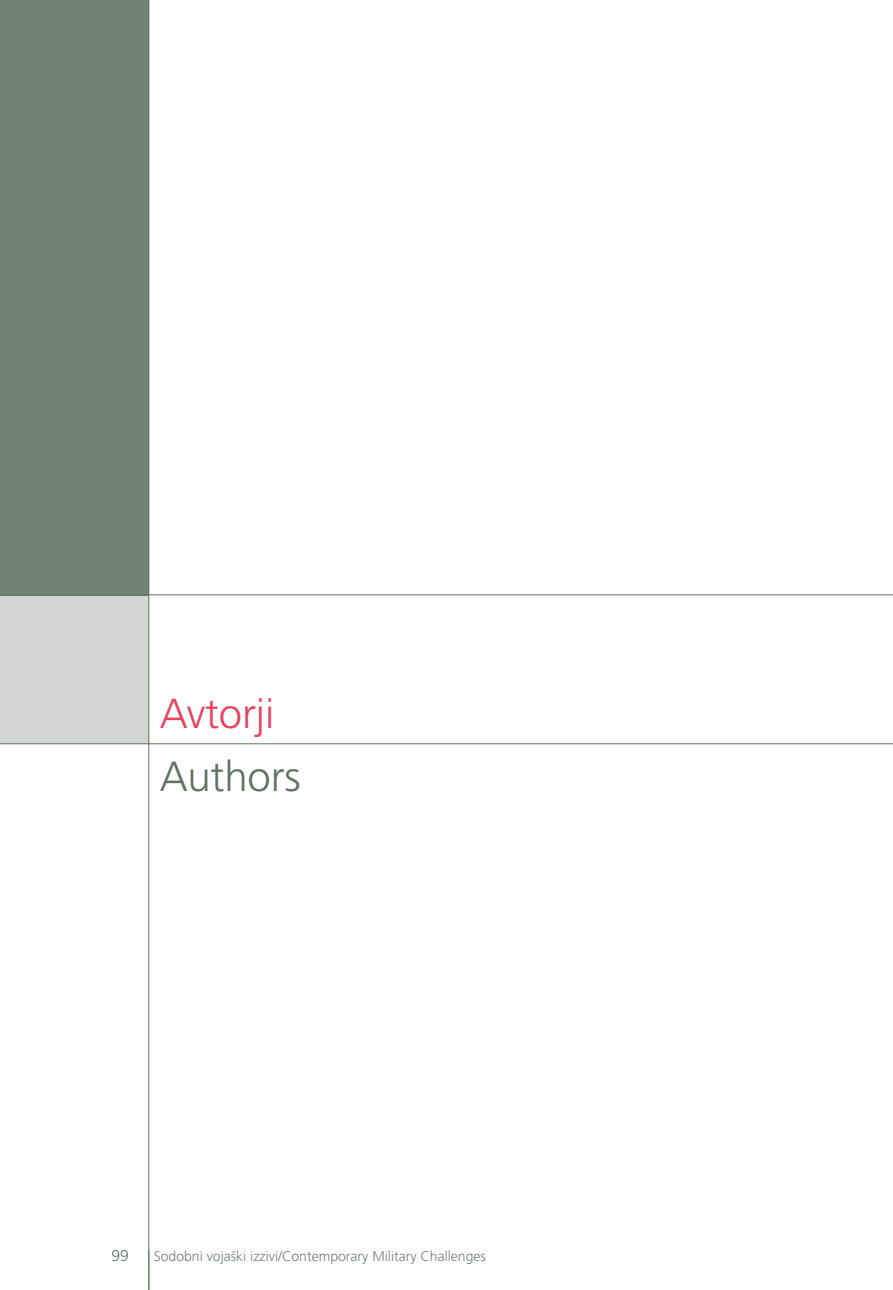
<style>
.page{position:relative;width:893px;height:1290px;background:#fff}
.page>*{position:absolute;margin:0;border:0;box-sizing:border-box;transform-origin:0 0}
.Naslov_aktualne_stev{font:300 42px "Frutiger CE";letter-spacing:-.005em;color:#e74360}
.Naslov_aktualne_stev-2{font:300 42px "Frutiger CE";letter-spacing:-.005em;color:#5f7361}
.t1{font:300 15.75px "Frutiger CE";color:#5f7361}
.t2{font:300 14px "Frutiger CE";color:#728273}
</style>
<div class="page">
<div style="left:0;top:595px;width:149px;height:149px;background:#d3d6d3"></div>
<div style="left:0;top:0;width:149px;height:595px;background:#728273"></div>
<hr style="left:148px;top:0;width:1px;height:1290px;background:#5f7361">
<hr style="left:0;top:743px;width:893px;height:1px;background:#5f7361">
<hr style="left:0;top:594px;width:893px;height:1px;background:#5f7361">
<p class="Naslov_aktualne_stev" style="left:160px;top:688px;width:116px">Avtorji</p>
<p class="Naslov_aktualne_stev-2" style="left:160px;top:752px;width:143px">Authors</p>
<p class="t1" style="left:111px;top:1246px;width:19px">99</p>
<p class="t2" style="left:154px;top:1247px;width:334px">Sodobni vojaški izzivi/Contemporary Military Challenges</p>
</div>
